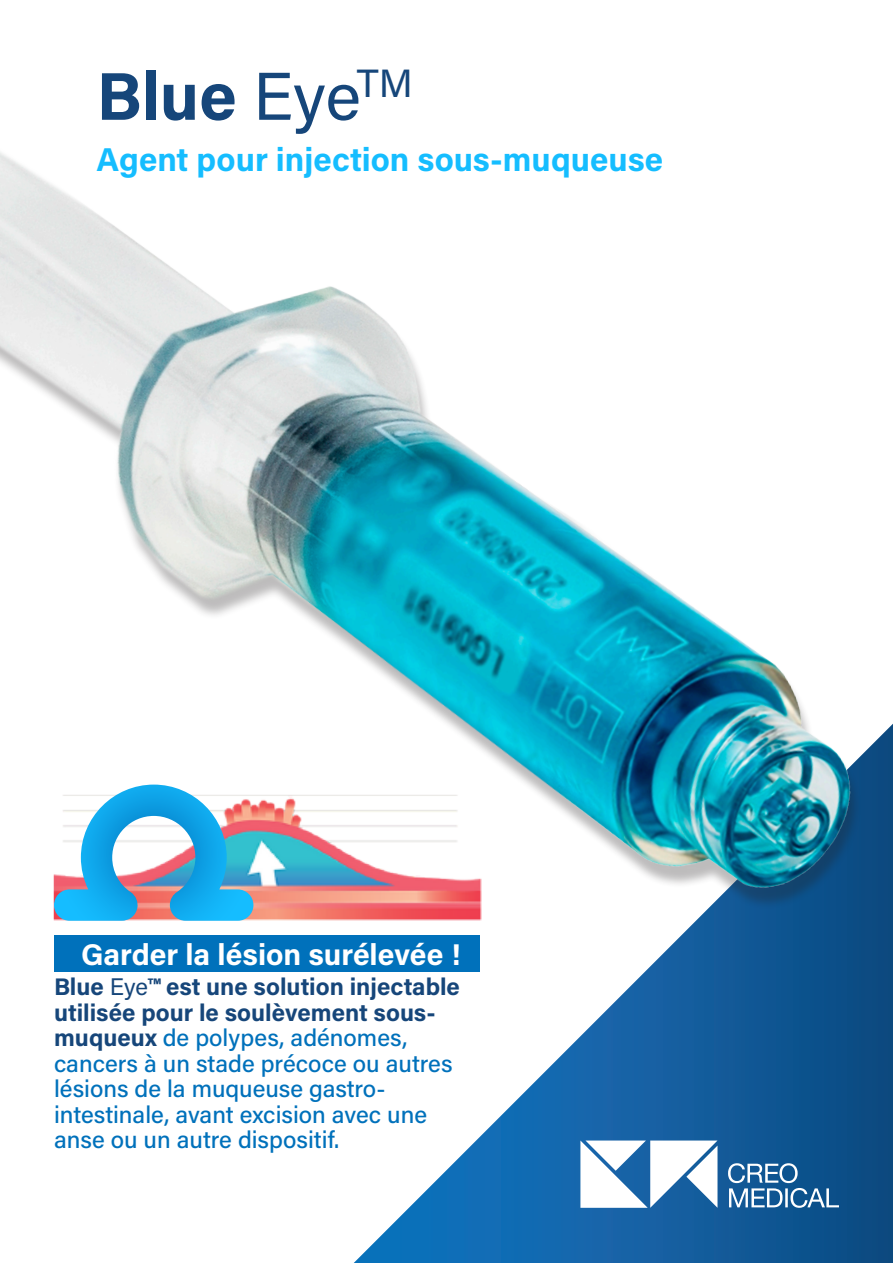
<style>
.page{position:relative;width:893px;height:1263px;background:#fff}
.page>*{position:absolute;margin:0;border:0;box-sizing:border-box;transform-origin:0 0}
.t1{font:700 67.5px "Acumin Pro";color:#16467a}
.t2{font:700 33px "Acumin Pro";color:#15bdff}
.t3{font:700 30px "Acumin Pro";color:#fff}
.t4{font:500 24px/25.5px "Acumin Pro";color:#0071bb}
.s1{font-weight:400}
.s2{font-weight:700;color:#16467a}
.s3{font-weight:400;color:#16467a}
</style>
<div class="page">
<svg style="left:354px;top:1094px;width:539px;height:169px"></svg>
<svg style="left:728px;top:1163px;width:111px;height:45px;background:#487daa"></svg>
<svg style="left:580px;top:1140px;width:137px;height:68px"></svg>
<img style="left:0;top:152px;width:893px;height:942px">
<div style="left:54px;top:935px;width:425px;height:37px;background:#0071bb"></div>
<img style="left:53px;top:787px;width:429px;height:134px">
<svg style="left:54px;top:784px;width:199px;height:137px"></svg>
<p class="t1" style="left:96px;top:49px;width:318px">Blue <span class="s1">Eye</span><sup>TM</sup></p>
<p class="t2" style="left:96px;top:136px;width:568px">Agent pour injection sous-muqueuse</p>
<p class="t3" style="left:81px;top:933px;width:381px">Garder la lésion surélevée !</p>
<p class="t4" style="left:54px;top:973px;width:407px"><span class="s2">Blue</span> <span class="s3">Eye</span><span class="s2">™ est une solution injectable utilisée pour le soulèvement sous&shy;muqueux</span> de polypes, adénomes, cancers à un stade précoce ou autres lésions de la muqueuse gastro&shy;intestinale, avant excision avec une anse ou un autre dispositif.</p>
</div>
